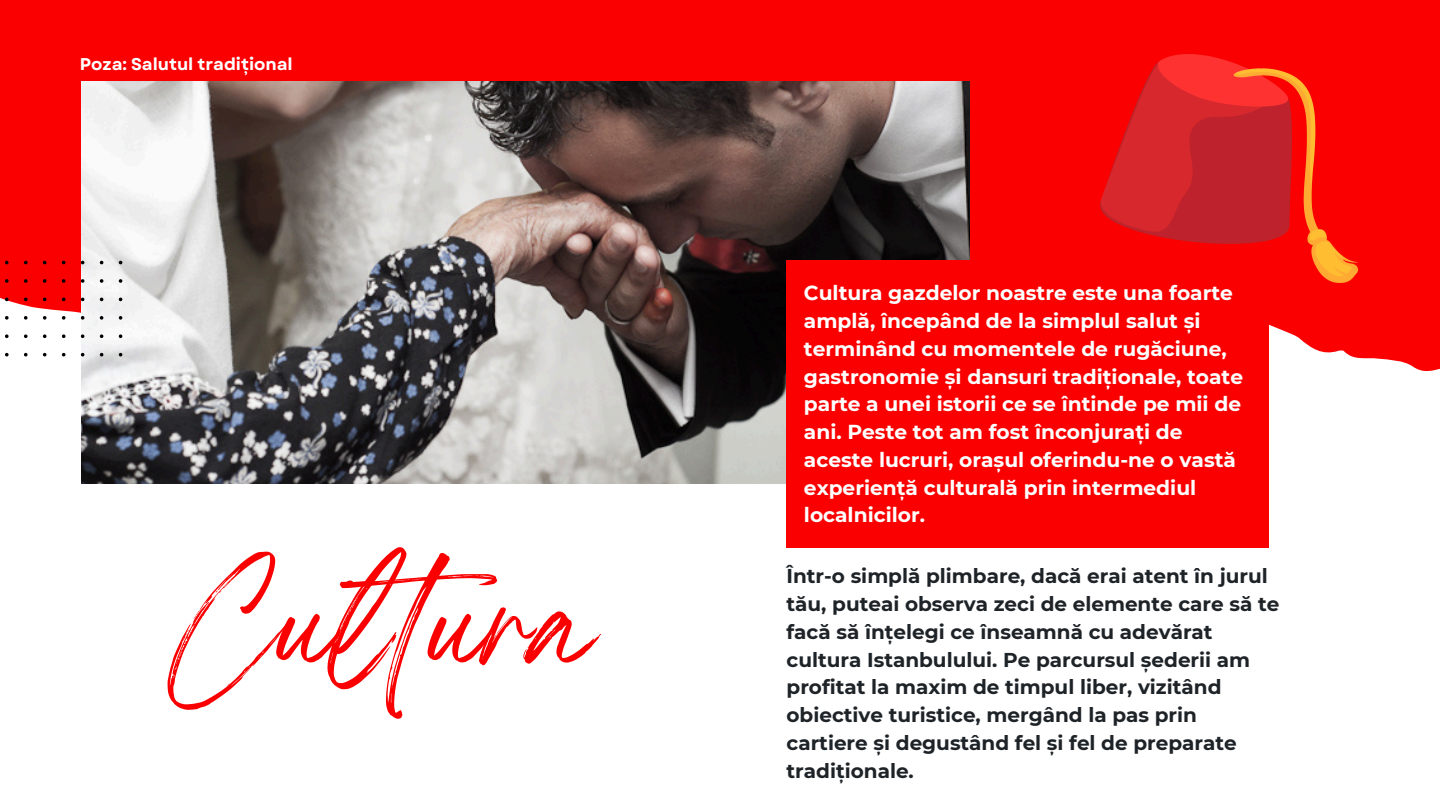
<style>
.page{position:relative;width:1440px;height:810px;background:#fff}
.page>*{position:absolute;margin:0;border:0;box-sizing:border-box;transform-origin:0 0}
.t1{font:111.9px "Breathing";color:#fa0000}
.t2{font:700 20.2px/27.8px "Montserrat";color:#fff}
.t3{font:700 20px/27.8px "Montserrat";color:#1e2328}
.t4{font:700 17px "Garet";color:#fff}
</style>
<div class="page">
<div style="left:0;top:0;width:1440px;height:372px;background:#fa0000"></div>
<img style="left:81px;top:81px;width:889px;height:403px">
<div style="left:787px;top:261px;width:482px;height:287px;background:#fa0000"></div>
<svg style="left:0;top:261px;width:122px;height:95px"></svg>
<img style="left:1101px;top:55px;width:257px;height:227px">
<h2 class="t4" style="left:80px;top:52px;width:214px">Poza: Salutul tradițional</h2>
<p class="t1" style="left:169px;top:591px;width:424px">Cultura</p>
<p class="t2" style="left:804px;top:279px;width:441px">Cultura gazdelor noastre este una foarte amplă, începând de la simplul salut și terminând cu momentele de rugăciune, gastronomie și dansuri tradiționale, toate parte a unei istorii ce se întinde pe mii de ani. Peste tot am fost înconjurați de aceste lucruri, orașul oferindu-ne o vastă experiență culturală prin intermediul localnicilor.</p>
<p class="t3" style="left:787px;top:562px;width:494px">Într-o simplă plimbare, dacă erai atent în jurul tău, puteai observa zeci de elemente care să te facă să înțelegi ce înseamnă cu adevărat cultura Istanbulului. Pe parcursul șederii am profitat la maxim de timpul liber, vizitând obiective turistice, mergând la pas prin cartiere și degustând fel și fel de preparate tradiționale.</p>
</div>
